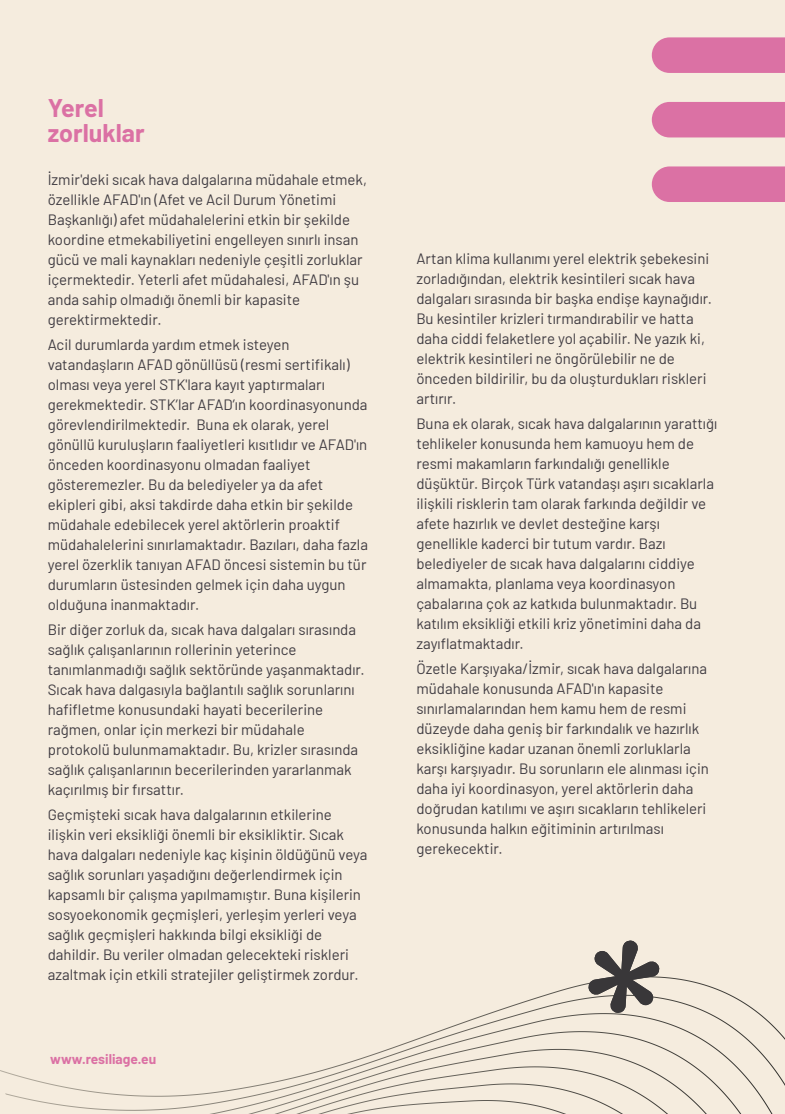
<style>
.page{position:relative;width:785px;height:1114px;background:#f5ecde}
.page>*{position:absolute;margin:0;border:0;box-sizing:border-box;transform-origin:0 0}
.t1{font:700 25px/25px "Barlow";color:#db71a4}
.t2{font:15px/20px "Barlow";color:#403c42}
.t3{font:700 13.75px "Barlow";color:#db71a4}
</style>
<div class="page">
<div style="left:652px;top:37px;width:133px;height:36px;background:#db71a4"></div>
<div style="left:652px;top:102px;width:133px;height:35px;background:#db71a4"></div>
<div style="left:652px;top:166px;width:133px;height:36px;background:#db71a4"></div>
<svg style="left:498px;top:982px;width:257px;height:28px"></svg>
<svg style="left:422px;top:1010px;width:362px;height:27px"></svg>
<svg style="left:346px;top:1037px;width:439px;height:49px"></svg>
<svg style="left:0;top:1063px;width:773px;height:51px"></svg>
<svg style="left:0;top:1090px;width:759px;height:24px"></svg>
<svg style="left:588px;top:940px;width:72px;height:73px"></svg>
<h1 class="t1" style="left:48px;top:98px;width:98px">Yerel zorluklar</h1>
<p class="t2" style="left:48px;top:168px;width:321px">İzmir'deki sıcak hava dalgalarına müdahale etmek, özellikle AFAD'ın (Afet ve Acil Durum Yönetimi Başkanlığı) afet müdahalelerini etkin bir şekilde koordine etmekabiliyetini engelleyen sınırlı insan gücü ve mali kaynakları nedeniyle çeşitli zorluklar içermektedir. Yeterli afet müdahalesi, AFAD'ın şu anda sahip olmadığı önemli bir kapasite gerektirmektedir.</p>
<p class="t2" style="left:48px;top:333px;width:322px">Acil durumlarda yardım etmek isteyen vatandaşların AFAD gönüllüsü (resmi sertifikalı) olması veya yerel STK'lara kayıt yaptırmaları gerekmektedir. STK’lar AFAD’ın koordinasyonunda görevlendirilmektedir. Buna ek olarak, yerel gönüllü kuruluşların faaliyetleri kısıtlıdır ve AFAD'ın önceden koordinasyonu olmadan faaliyet gösteremezler. Bu da belediyeler ya da afet ekipleri gibi, aksi takdirde daha etkin bir şekilde müdahale edebilecek yerel aktörlerin proaktif müdahalelerini sınırlamaktadır. Bazıları, daha fazla yerel özerklik tanıyan AFAD öncesi sistemin bu tür durumların üstesinden gelmek için daha uygun olduğuna inanmaktadır.</p>
<p class="t2" style="left:48px;top:618px;width:319px">Bir diğer zorluk da, sıcak hava dalgaları sırasında sağlık çalışanlarının rollerinin yeterince tanımlanmadığı sağlık sektöründe yaşanmaktadır.<br>Sıcak hava dalgasıyla bağlantılı sağlık sorunlarını hafifletme konusundaki hayati becerilerine rağmen, onlar için merkezi bir müdahale protokolü bulunmamaktadır. Bu, krizler sırasında sağlık çalışanlarının becerilerinden yararlanmak kaçırılmış bir fırsattır.</p>
<p class="t2" style="left:48px;top:803px;width:321px">Geçmişteki sıcak hava dalgalarının etkilerine ilişkin veri eksikliği önemli bir eksikliktir. Sıcak hava dalgaları nedeniyle kaç kişinin öldüğünü veya sağlık sorunları yaşadığını değerlendirmek için kapsamlı bir çalışma yapılmamıştır. Buna kişilerin sosyoekonomik geçmişleri, yerleşim yerleri veya sağlık geçmişleri hakkında bilgi eksikliği de dahildir. Bu veriler olmadan gelecekteki riskleri azaltmak için etkili stratejiler geliştirmek zordur.</p>
<p class="t3" style="left:50px;top:1054px;width:108px">www.resiliage.eu</p>
<p class="t2" style="left:416px;top:247px;width:297px">Artan klima kullanımı yerel elektrik şebekesini zorladığından, elektrik kesintileri sıcak hava dalgaları sırasında bir başka endişe kaynağıdır.<br>Bu kesintiler krizleri tırmandırabilir ve hatta daha ciddi felaketlere yol açabilir. Ne yazık ki, elektrik kesintileri ne öngörülebilir ne de önceden bildirilir, bu da oluşturdukları riskleri artırır.</p>
<p class="t2" style="left:416px;top:412px;width:302px">Buna ek olarak, sıcak hava dalgalarının yarattığı tehlikeler konusunda hem kamuoyu hem de resmi makamların farkındalığı genellikle düşüktür. Birçok Türk vatandaşı aşırı sıcaklarla ilişkili risklerin tam olarak farkında değildir ve afete hazırlık ve devlet desteğine karşı genellikle kaderci bir tutum vardır. Bazı belediyeler de sıcak hava dalgalarını ciddiye almamakta, planlama veya koordinasyon çabalarına çok az katkıda bulunmaktadır. Bu katılım eksikliği etkili kriz yönetimini daha da zayıflatmaktadır.</p>
<p class="t2" style="left:416px;top:657px;width:294px">Özetle Karşıyaka/İzmir, sıcak hava dalgalarına müdahale konusunda AFAD'ın kapasite sınırlamalarından hem kamu hem de resmi düzeyde daha geniş bir farkındalık ve hazırlık eksikliğine kadar uzanan önemli zorluklarla karşı karşıyadır. Bu sorunların ele alınması için daha iyi koordinasyon, yerel aktörlerin daha doğrudan katılımı ve aşırı sıcakların tehlikeleri konusunda halkın eğitiminin artırılması gerekecektir.</p>
</div>
